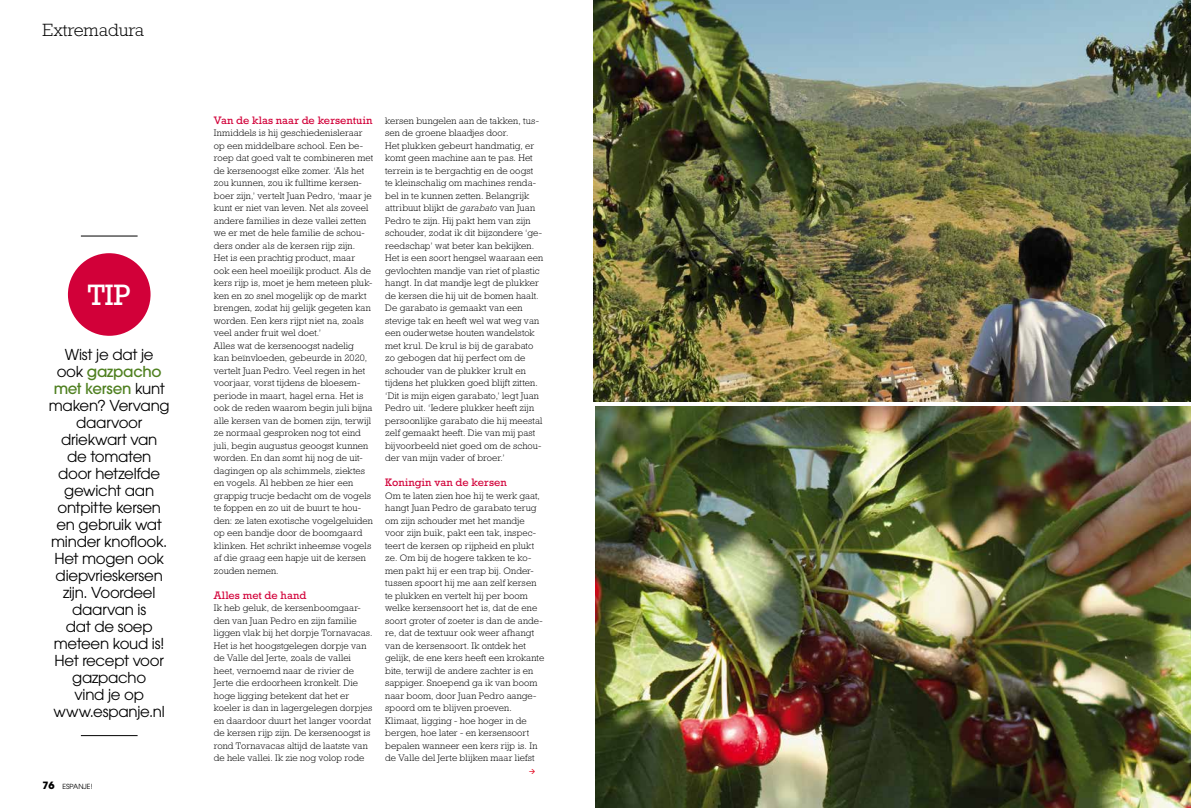
<style>
.page{position:relative;width:1191px;height:808px;background:#fff}
.page>*{position:absolute;margin:0;border:0;box-sizing:border-box;transform-origin:0 0}
.t1{font:30px "Rockwell Std";color:#fff}
.t2{font:300 18px "Rockwell Std";color:#000}
.t3{font:15px/17px "ITC Avant Garde Pro";letter-spacing:-.015em;color:#000;text-align:center}
.t4{font:11px "Rockwell Std";letter-spacing:.01em;color:#d20039}
.t5{font:300 9.5px/12.5px "Rockwell Std";letter-spacing:.005em;color:#000}
.t6{font:7px "ITC Avant Garde Pro";color:#000}
.s1{font-weight:500;color:#4f8020}
.s2{font-weight:700;font-size:10px}
.s3{font-style:italic}
</style>
<div class="page">
<img style="left:594px;top:0;width:597px;height:808px">
<hr style="left:585px;top:402px;width:606px;height:4px;background:#fff">
<svg style="left:68px;top:253px;width:83px;height:83px"></svg>
<hr style="left:81px;top:735px;width:57px;height:1px;background:#000">
<hr style="left:81px;top:236px;width:57px;height:1px;background:#000">
<h2 class="t2" style="left:43px;top:20px;width:103px">Extremadura</h2>
<h1 class="t1" style="left:88px;top:277px;width:45px">TIP</h1>
<p class="t3" style="left:49px;top:346px;width:122px">Wist je dat je<br>ook <span class="s1">gazpacho met kersen</span> kunt maken? Vervang daarvoor driekwart van<br>de tomaten door hetzelfde gewicht aan ontpitte kersen en gebruik wat minder knoflook.<br>Het mogen ook diepvrieskersen zijn. Voordeel daarvan is<br>dat de soep meteen koud is!<br>Het recept voor gazpacho<br>vind je op www.espanje.nl</p>
<p class="t6" style="left:42px;top:782px;width:52px"><span class="s2">76</span> ESPANJE!</p>
<p class="t4" style="left:214px;top:113px;width:160px">Van de klas naar de kersentuin</p>
<p class="t5" style="left:214px;top:127px;width:161px">Inmiddels is hij geschiedenisleraar op een middelbare school. Een be&shy;roep dat goed valt te combineren met de kersenoogst elke zomer. ‘Als het zou kunnen, zou ik fulltime kersen&shy;boer zijn,’ vertelt Juan Pedro, ‘maar je kunt er niet van leven. Net als zoveel andere families in deze vallei zetten we er met de hele familie de schou&shy;ders onder als de kersen rijp zijn.<br>Het is een prachtig product, maar<br>ook een heel moeilijk product. Als de kers rijp is, moet je hem meteen pluk&shy;ken en zo snel mogelijk op de markt brengen, zodat hij gelijk gegeten kan worden. Een kers rijpt niet na, zoals veel ander fruit wel doet.’<br>Alles wat de kersenoogst nadelig<br>kan beïnvloeden, gebeurde in 2020, vertelt Juan Pedro. Veel regen in het voorjaar, vorst tijdens de bloesem&shy;periode in maart, hagel erna. Het is ook de reden waarom begin juli bijna alle kersen van de bomen zijn, terwijl ze normaal gesproken nog tot eind juli, begin augustus geoogst kunnen worden. En dan somt hij nog de uit&shy;dagingen op als schimmels, ziektes en vogels. Al hebben ze hier een grappig trucje bedacht om de vogels te foppen en zo uit de buurt te hou&shy;den: ze laten exotische vogelgeluiden op een bandje door de boomgaard klinken. Het schrikt inheemse vogels af die graag een hapje uit de kersen zouden nemen.</p>
<p class="t4" style="left:214px;top:588px;width:94px">Alles met de hand</p>
<p class="t5" style="left:214px;top:602px;width:160px">Ik heb geluk, de kersenboomgaar&shy;den van Juan Pedro en zijn familie liggen vlak bij het dorpje Tornavacas.<br>Het is het hoogstgelegen dorpje van de Valle del Jerte, zoals de vallei heet, vernoemd naar de rivier de Jerte die erdoorheen kronkelt. Die hoge ligging betekent dat het er koeler is dan in lagergelegen dorpjes en daardoor duurt het langer voordat de kersen rijp zijn. De kersenoogst is rond Tornavacas altijd de laatste van de hele vallei. Ik zie nog volop rode</p>
<p class="t5" style="left:385px;top:114px;width:160px">kersen bungelen aan de takken, tus&shy;sen de groene blaadjes door.<br>Het plukken gebeurt handmatig, er komt geen machine aan te pas. Het terrein is te bergachtig en de oogst<br>te kleinschalig om machines renda&shy;bel in te kunnen zetten. Belangrijk attribuut blijkt de <span class="s3">garabato</span> van Juan Pedro te zijn. Hij pakt hem van zijn schouder, zodat ik dit bijzondere ‘ge&shy;reedschap’ wat beter kan bekijken.<br>Het is een soort hengsel waaraan een gevlochten mandje van riet of plastic hangt. In dat mandje legt de plukker de kersen die hij uit de bomen haalt.<br>De garabato is gemaakt van een stevige tak en heeft wel wat weg van een ouderwetse houten wandelstok met krul. De krul is bij de garabato zo gebogen dat hij perfect om de schouder van de plukker krult en tijdens het plukken goed blijft zitten. ‘Dit is mijn eigen garabato,’ legt Juan Pedro uit. ‘Iedere plukker heeft zijn persoonlijke garabato die hij meestal zelf gemaakt heeft. Die van mij past bijvoorbeeld niet goed om de schou&shy;der van mijn vader of broer.’</p>
<p class="t4" style="left:385px;top:476px;width:123px">Koningin van de kersen</p>
<p class="t5" style="left:385px;top:489px;width:161px">Om te laten zien hoe hij te werk gaat, hangt Juan Pedro de garabato terug om zijn schouder met het mandje voor zijn buik, pakt een tak, inspec&shy;teert de kersen op rijpheid en plukt ze. Om bij de hogere takken te ko&shy;men pakt hij er een trap bij. Onder&shy;tussen spoort hij me aan zelf kersen te plukken en vertelt hij per boom welke kersensoort het is, dat de ene soort groter of zoeter is dan de ande&shy;re, dat de textuur ook weer afhangt van de kersensoort. Ik ontdek het gelijk, de ene kers heeft een krokante bite, terwijl de andere zachter is en sappiger. Snoepend ga ik van boom naar boom, door Juan Pedro aange&shy;spoord om te blijven proeven.<br>Klimaat, ligging - hoe hoger in de bergen, hoe later - en kersensoort bepalen wanneer een kers rijp is. In de Valle del Jerte blijken maar liefst</p>
</div>
